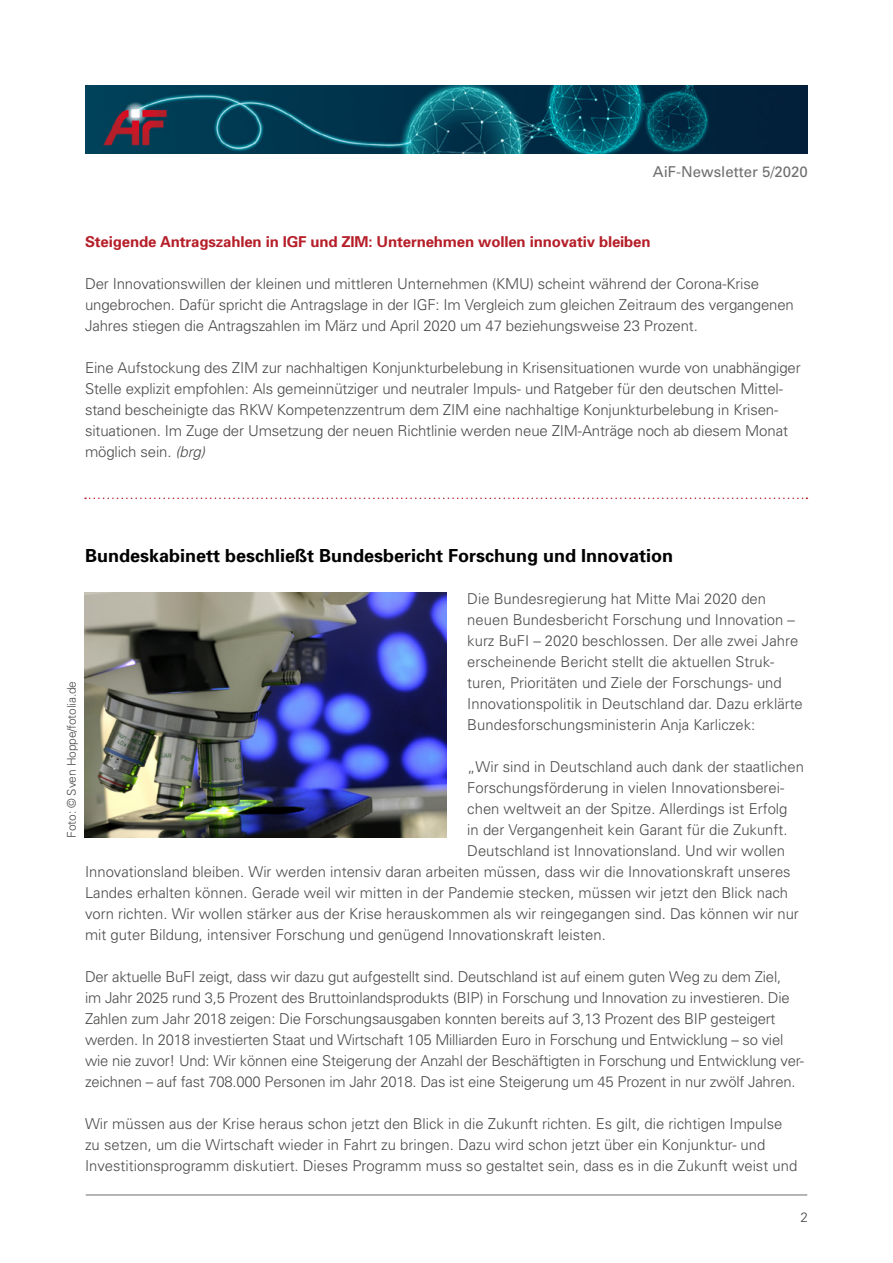
<style>
.page{position:relative;width:893px;height:1263px;background:#fff}
.page>*{position:absolute;margin:0;border:0;box-sizing:border-box;transform-origin:0 0}
.t1{font:700 18px "Univers";color:#000}
.t2{font:300 15px/21px "Univers";letter-spacing:-.01em;color:#4a4a49}
.t3{font:700 15px "Univers";letter-spacing:-.01em;color:#b61f29}
.Einf__Abs{font:15px "Univers";color:#706f6f}
.Einf__Abs-2{font:300 13.5px "Univers";color:#4a4a49}
.Einf__Abs-3{font:300 12px "Univers";letter-spacing:-.015em;color:#4a4a49}
.s1{font-style:italic}
</style>
<div class="page">
<img style="left:85px;top:85px;width:723px;height:68px">
<hr style="left:86px;top:1194px;width:721px;height:1px;background:#9d9d9c">
<svg style="left:85px;top:497px;width:722px;height:2px"></svg>
<img style="left:84px;top:593px;width:362px;height:245px">
<p class="Einf__Abs" style="left:653px;top:163px;width:157px">AiF-Newsletter 5/2020</p>
<p class="t3" style="left:85px;top:232px;width:567px">Steigende Antragszahlen in IGF und ZIM: Unternehmen wollen innovativ bleiben</p>
<p class="t2" style="left:85px;top:273px;width:710px">Der Innovationswillen der kleinen und mittleren Unternehmen (KMU) scheint während der Corona-Krise ungebrochen. Dafür spricht die Antragslage in der IGF: Im Vergleich zum gleichen Zeitraum des vergangenen<br>Jahres stiegen die Antragszahlen im März und April 2020 um 47 beziehungsweise 23 Prozent.</p>
<p class="t2" style="left:85px;top:357px;width:717px">Eine Aufstockung des ZIM zur nachhaltigen Konjunkturbelebung in Krisensituationen wurde von unabhängiger Stelle explizit empfohlen: Als gemeinnütziger und neutraler Impuls- und Ratgeber für den deutschen Mittel&shy;stand bescheinigte das RKW Kompetenzzentrum dem ZIM eine nachhaltige Konjunkturbelebung in Krisen&shy;situationen. Im Zuge der Umsetzung der neuen Richtlinie werden neue ZIM-Anträge noch ab diesem Monat möglich sein. <span class="s1">(brg)</span></p>
<p class="t1" style="left:85px;top:545px;width:590px">Bundeskabinett beschließt Bundesbericht Forschung und Innovation</p>
<p class="t2" style="left:467px;top:588px;width:337px">Die Bundesregierung hat Mitte Mai 2020 den neuen Bundesbericht Forschung und Innovation – kurz BuFI – 2020 beschlossen. Der alle zwei Jahre erscheinende Bericht stellt die aktuellen Struk&shy;turen, Prioritäten und Ziele der Forschungs- und Innovationspolitik in Deutschland dar. Dazu erklärte Bundesforschungsministerin Anja Karliczek:</p>
<p class="t2" style="left:467px;top:756px;width:338px">„Wir sind in Deutschland auch dank der staatlichen</p>
<p class="t2" style="left:467px;top:777px;width:318px">Forschungsförderung in vielen Innovationsberei-</p>
<p class="t2" style="left:467px;top:798px;width:322px">chen weltweit an der Spitze. Allerdings ist Erfolg</p>
<p class="t2" style="left:467px;top:819px;width:322px">in der Vergangenheit kein Garant für die Zukunft.</p>
<p class="t2" style="left:467px;top:840px;width:319px">Deutschland ist Innovationsland. Und wir wollen</p>
<p class="t2" style="left:85px;top:861px;width:707px">Innovationsland bleiben. Wir werden intensiv daran arbeiten müssen, dass wir die Innovationskraft unseres</p>
<p class="t2" style="left:85px;top:882px;width:705px">Landes erhalten können. Gerade weil wir mitten in der Pandemie stecken, müssen wir jetzt den Blick nach</p>
<p class="t2" style="left:85px;top:903px;width:715px">vorn richten. Wir wollen stärker aus der Krise herauskommen als wir reingegangen sind. Das können wir nur</p>
<p class="t2" style="left:85px;top:924px;width:522px">mit guter Bildung, intensiver Forschung und genügend Innovationskraft leisten.</p>
<p class="t2" style="left:85px;top:966px;width:720px">Der aktuelle BuFI zeigt, dass wir dazu gut aufgestellt sind. Deutschland ist auf einem guten Weg zu dem Ziel,<br>im Jahr 2025 rund 3,5 Prozent des Bruttoinlandsprodukts (BIP) in Forschung und Innovation zu investieren. Die Zahlen zum Jahr 2018 zeigen: Die Forschungsausgaben konnten bereits auf 3,13 Prozent des BIP gesteigert werden. In 2018 investierten Staat und Wirtschaft 105 Milliarden Euro in Forschung und Entwicklung – so viel wie nie zuvor! Und: Wir können eine Steigerung der Anzahl der Beschäftigten in Forschung und Entwicklung ver&shy;zeichnen – auf fast 708.000 Personen im Jahr 2018. Das ist eine Steigerung um 45 Prozent in nur zwölf Jahren.</p>
<p class="t2" style="left:85px;top:1113px;width:714px">Wir müssen aus der Krise heraus schon jetzt den Blick in die Zukunft richten. Es gilt, die richtigen Impulse zu setzen, um die Wirtschaft wieder in Fahrt zu bringen. Dazu wird schon jetzt über ein Konjunktur- und<br>Investitionsprogramm diskutiert. Dieses Programm muss so gestaltet sein, dass es in die Zukunft weist und</p>
<p class="Einf__Abs-3" style="left:64px;top:838px;width:158px;rotate:-90deg">Foto: © Sven Hoppe/fotolia.de</p>
<p class="Einf__Abs-2" style="left:800px;top:1209px;width:9px">2</p>
</div>
